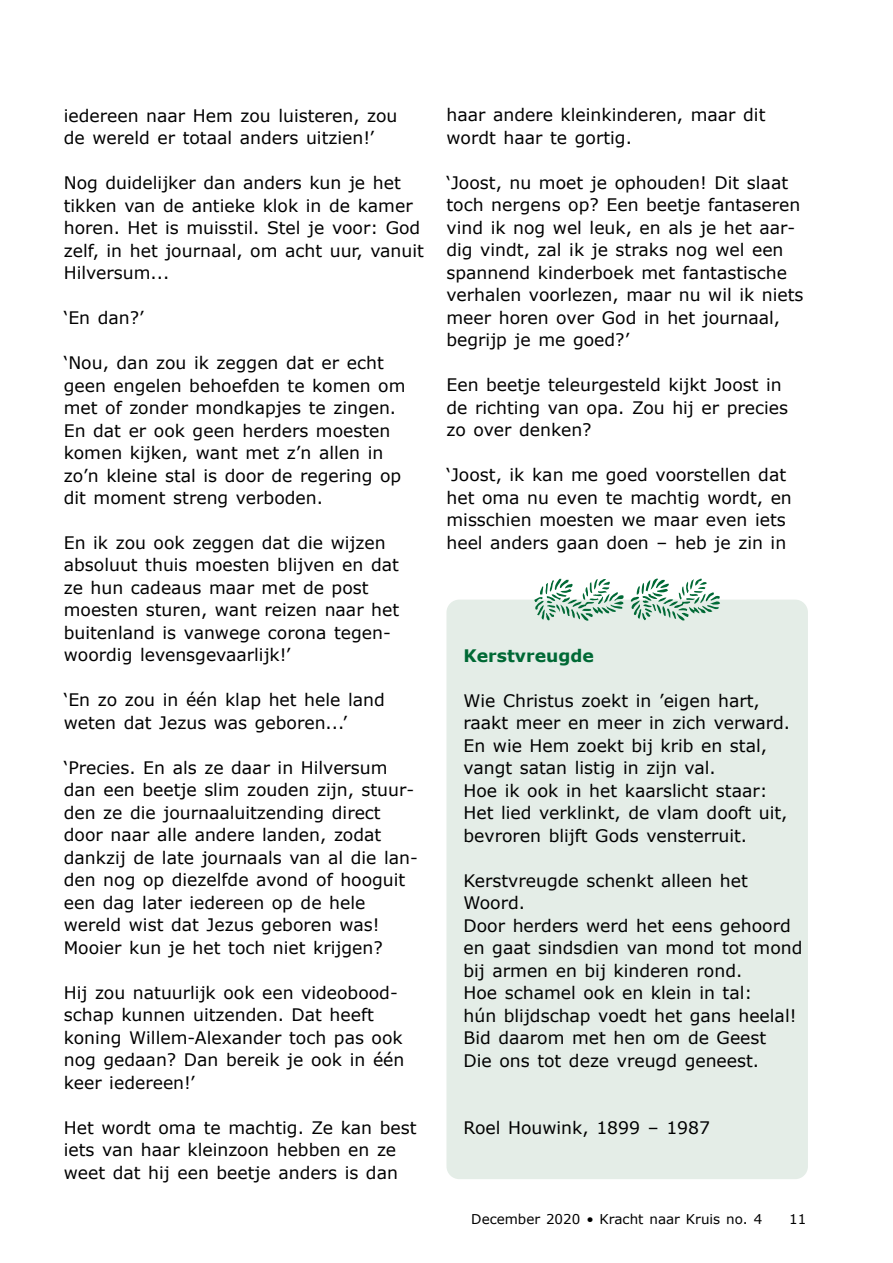
<style>
.page{position:relative;width:893px;height:1263px;background:#fff}
.page>*{position:absolute;margin:0;border:0;box-sizing:border-box;transform-origin:0 0}
.t1{font:17.25px/22.5px "Verdana";color:#000}
.t2{font:700 17.25px "Verdana";color:#006935}
.t3{font:13.5px "Verdana";color:#000}
</style>
<div class="page">
<div style="left:446px;top:600px;width:362px;height:579px;background:#e4ede7;border-radius:13px"></div>
<svg style="left:631px;top:578px;width:89px;height:43px"></svg>
<svg style="left:534px;top:578px;width:91px;height:43px"></svg>
<p class="t1" style="left:64px;top:104px;width:335px">iedereen naar Hem zou luisteren, zou de wereld er totaal anders uitzien!’</p>
<p class="t1" style="left:64px;top:172px;width:362px">Nog duidelijker dan anders kun je het tikken van de antieke klok in de kamer horen. Het is muisstil. Stel je voor: God zelf, in het journaal, om acht uur, vanuit Hilversum...</p>
<p class="t1" style="left:64px;top:307px;width:82px">‘En dan?’</p>
<p class="t1" style="left:64px;top:352px;width:343px">‘Nou, dan zou ik zeggen dat er echt geen engelen behoefden te komen om met of zonder mondkapjes te zingen.<br>En dat er ook geen herders moesten komen kijken, want met z’n allen in zo’n kleine stal is door de regering op dit moment streng verboden.</p>
<p class="t1" style="left:64px;top:532px;width:337px">En ik zou ook zeggen dat die wijzen absoluut thuis moesten blijven en dat ze hun cadeaus maar met de post moesten sturen, want reizen naar het buitenland is vanwege corona tegen&shy;woordig levensgevaarlijk!’</p>
<p class="t1" style="left:64px;top:689px;width:323px">‘En zo zou in één klap het hele land weten dat Jezus was geboren...’</p>
<p class="t1" style="left:64px;top:757px;width:356px">‘Precies. En als ze daar in Hilversum dan een beetje slim zouden zijn, stuur&shy;den ze die journaaluitzending direct door naar alle andere landen, zodat dankzij de late journaals van al die lan&shy;den nog op diezelfde avond of hooguit een dag later iedereen op de hele wereld wist dat Jezus geboren was!<br>Mooier kun je het toch niet krijgen?</p>
<p class="t1" style="left:64px;top:982px;width:342px">Hij zou natuurlijk ook een videobood&shy;schap kunnen uitzenden. Dat heeft koning Willem-Alexander toch pas ook nog gedaan? Dan bereik je ook in één keer iedereen!’</p>
<p class="t1" style="left:64px;top:1117px;width:354px">Het wordt oma te machtig. Ze kan best iets van haar kleinzoon hebben en ze weet dat hij een beetje anders is dan</p>
<p class="t1" style="left:446px;top:104px;width:320px">haar andere kleinkinderen, maar dit wordt haar te gortig.</p>
<p class="t1" style="left:446px;top:171px;width:359px">‘Joost, nu moet je ophouden! Dit slaat toch nergens op? Een beetje fantaseren vind ik nog wel leuk, en als je het aar&shy;dig vindt, zal ik je straks nog wel een spannend kinderboek met fantastische verhalen voorlezen, maar nu wil ik niets meer horen over God in het journaal, begrijp je me goed?’</p>
<p class="t1" style="left:446px;top:374px;width:343px">Een beetje teleurgesteld kijkt Joost in de richting van opa. Zou hij er precies zo over denken?</p>
<p class="t1" style="left:446px;top:464px;width:347px">‘Joost, ik kan me goed voorstellen dat het oma nu even te machtig wordt, en misschien moesten we maar even iets heel anders gaan doen – heb je zin in</p>
<p class="t2" style="left:463px;top:644px;width:132px">Kerstvreugde</p>
<p class="t1" style="left:463px;top:689px;width:328px">Wie Christus zoekt in ’eigen hart, raakt meer en meer in zich verward.<br>En wie Hem zoekt bij krib en stal, vangt satan listig in zijn val.<br>Hoe ik ook in het kaarslicht staar:<br>Het lied verklinkt, de vlam dooft uit, bevroren blijft Gods vensterruit.</p>
<p class="t1" style="left:463px;top:869px;width:341px">Kerstvreugde schenkt alleen het<br>Woord.<br>Door herders werd het eens gehoord en gaat sindsdien van mond tot mond bij armen en bij kinderen rond.<br>Hoe schamel ook en klein in tal:<br>hún blijdschap voedt het gans heelal!<br>Bid daarom met hen om de Geest<br>Die ons tot deze vreugd geneest.</p>
<p class="t1" style="left:463px;top:1117px;width:248px">Roel Houwink, 1899 – 1987</p>
<p class="t3" style="left:471px;top:1211px;width:292px">December 2020 • Kracht naar Kruis no. 4</p>
<p class="t3" style="left:789px;top:1211px;width:19px">11</p>
</div>
